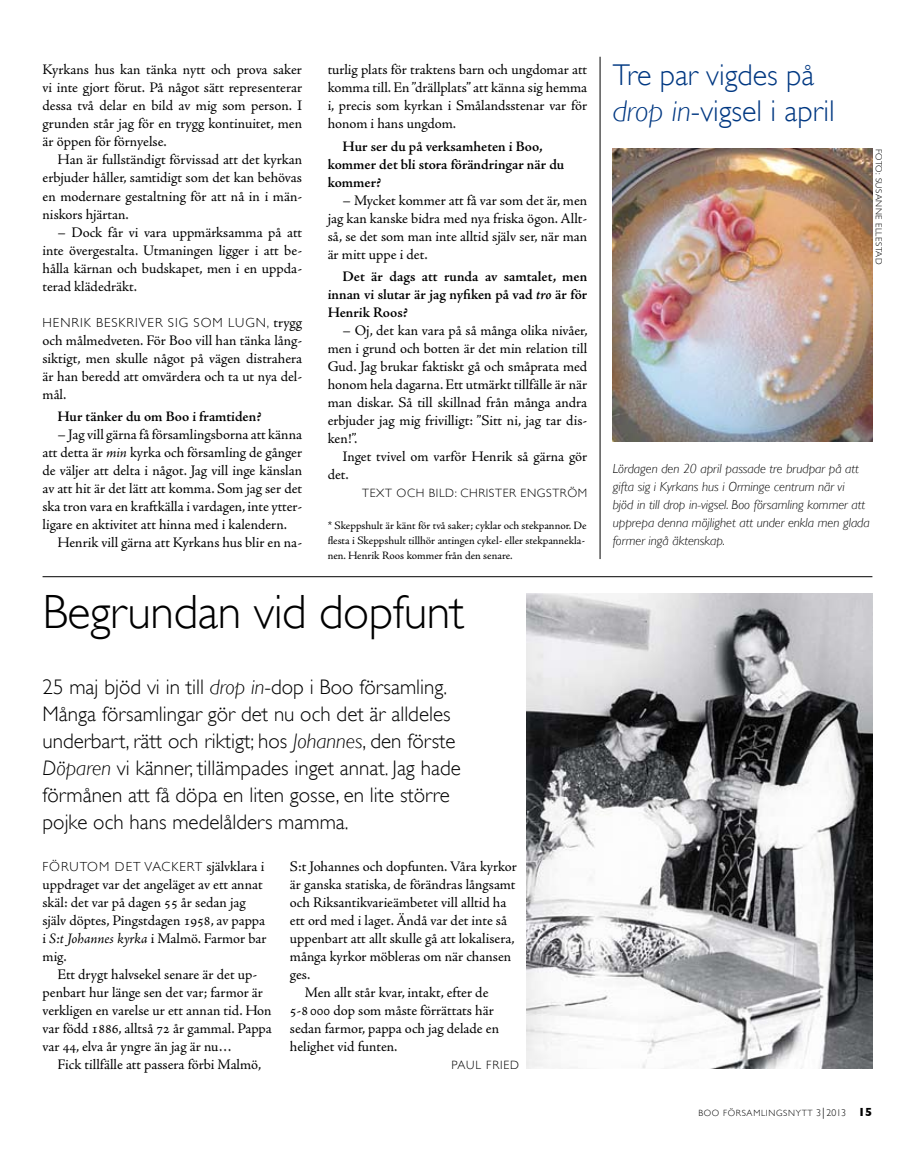
<style>
.page{position:relative;width:915px;height:1149px;background:#fff}
.page>*{position:absolute;margin:0;border:0;box-sizing:border-box;transform-origin:0 0}
.t1{font:300 48px "Gill Sans";letter-spacing:-.01em;color:#000}
.t2{font:300 30px/36px "Gill Sans";color:#003882}
.t3{font:300 21px/27px "Gill Sans";color:#000}
.t4{font:14.7px/18px "Adobe Jenson Pro";color:#000;text-align:justify}
.t5{font:600 14.7px/18px "Adobe Jenson Pro";letter-spacing:-.005em;color:#000}
.t6{font:italic 300 13.2px/18px "Gill Sans";color:#000}
.t7{font:300 13.2px "Gill Sans";letter-spacing:.075em;color:#000}
.t8{font:300 12px "Gill Sans";letter-spacing:.05em;color:#000}
.t9{font:11.25px/15px "Adobe Jenson Pro";color:#000;text-align:justify}
.t10{font:300 9px "Gill Sans";letter-spacing:.075em;color:#000}
.t11{font:300 9px "Gill Sans";letter-spacing:.05em;color:#000}
.s1{font-family:"Adobe Jenson Pro";font-weight:400;font-size:14.7px}
.s2{font-style:italic}
.s3{font-size:9.75px}
.s4{font-size:12px}
.s5{font-weight:700;font-size:12px}
</style>
<div class="page">
<img style="left:526px;top:593px;width:346px;height:474px">
<hr style="left:43px;top:576px;width:829px;height:1px;background:#000">
<hr style="left:599px;top:57px;width:1px;height:502px;background:#000">
<img style="left:612px;top:149px;width:260px;height:293px">
<p class="t4" style="left:43px;top:61px;width:261px">Kyrkans hus kan tänka nytt och prova saker vi inte gjort förut. På något sätt representerar dessa två delar en bild av mig som person. I grunden står jag för en trygg kontinuitet, men är öppen för förnyelse.</p>
<p class="t4" style="left:43px;top:151px;width:261px;text-indent:15px">Han är fullständigt förvissad att det kyrkan erbjuder håller, samtidigt som det kan behövas en modernare gestaltning för att nå in i män&shy;niskors hjärtan.</p>
<p class="t4" style="left:43px;top:223px;width:261px;text-indent:15px">– Dock får vi vara uppmärksamma på att inte övergestalta. Utmaningen ligger i att be&shy;hålla kärnan och budskapet, men i en uppda&shy;terad klädedräkt.</p>
<p class="t7" style="left:43px;top:314px;width:261px">Henrik beskriver sig som lugn, <span class="s1">trygg</span></p>
<p class="t4" style="left:43px;top:331px;width:261px">och målmedveten. För Boo vill han tänka lång&shy;siktigt, men skulle något på vägen distrahera är han beredd att omvärdera och ta ut nya del&shy;mål.</p>
<p class="t5" style="left:57px;top:407px;width:205px">Hur tänker du om Boo i framtiden?</p>
<p class="t4" style="left:43px;top:425px;width:261px;text-indent:15px">– Jag vill gärna få församlingsborna att känna att detta är <span class="s2">min</span> kyrka och församling de gånger de väljer att delta i något. Jag vill inge känslan av att hit är det lätt att komma. Som jag ser det ska tron vara en kraftkälla i vardagen, inte ytter&shy;ligare en aktivitet att hinna med i kalendern.</p>
<p class="t4" style="left:57px;top:533px;width:246px">Henrik vill gärna att Kyrkans hus blir en na-</p>
<p class="t4" style="left:327px;top:61px;width:261px">turlig plats för traktens barn och ungdomar att komma till. En ”drällplats” att känna sig hemma i, precis som kyrkan i Smålandsstenar var för honom i hans ungdom.</p>
<p class="t5" style="left:327px;top:137px;width:238px;text-indent:15px">Hur ser du på verksamheten i Boo, kommer det bli stora förändringar när du kommer?</p>
<p class="t4" style="left:327px;top:191px;width:261px;text-indent:15px">– Mycket kommer att få var som det är, men jag kan kanske bidra med nya friska ögon. Allt&shy;så, se det som man inte alltid själv ser, när man är mitt uppe i det.</p>
<p class="t5" style="left:327px;top:268px;width:261px;text-align:justify;text-indent:15px">Det är dags att runda av samtalet, men innan vi slutar är jag nyfiken på vad <span class="s2">tro</span> är för Henrik Roos?</p>
<p class="t4" style="left:327px;top:322px;width:261px;text-indent:15px">– Oj, det kan vara på så många olika nivåer, men i grund och botten är det min relation till Gud. Jag brukar faktiskt gå och småprata med honom hela dagarna. Ett utmärkt tillfälle är när man diskar. Så till skillnad från många andra erbjuder jag mig frivilligt: ”Sitt ni, jag tar dis&shy;ken!”.</p>
<p class="t4" style="left:327px;top:448px;width:261px;text-indent:15px">Inget tvivel om varför Henrik så gärna gör det.</p>
<p class="t8" style="left:362px;top:486px;width:226px">text och bild: ch rister engström</p>
<p class="t9" style="left:327px;top:518px;width:260px">* Skeppshult är känt för två saker; cyklar och stekpannor. De flesta i Skeppshult tillhör antingen cykel- eller stekpannekla&shy;nen. Henrik Roos kommer från den senare.</p>
<h1 class="t1" style="left:43px;top:584px;width:424px">Begrundan vid dopfunt</h1>
<p class="t3" style="left:43px;top:673px;width:419px">25 maj bjöd vi in till <span class="s2">drop in</span>-dop i Boo församling.<br>M ånga församlingar gör det nu och det är alldeles underbart, rätt och riktigt; hos <span class="s2">Johannes</span>, den förste <span class="s2">Döparen</span> vi känner, tillämpades inget annat. Jag hade förmånen att få döpa en liten gosse, en lite större pojke och hans medelålders mamma.</p>
<p class="t7" style="left:43px;top:858px;width:223px">Förutom det vack ert <span class="s1">självklara i</span></p>
<p class="t4" style="left:43px;top:874px;width:226px;text-align:left">uppdraget var det angeläget av ett annat skäl: det var på dagen 55 år sedan jag själv döptes, Pingstdagen 1958, av pappa i <span class="s2">S:t Johannes kyrka</span> i Malmö. Farmor bar mig.</p>
<p class="t4" style="left:43px;top:964px;width:231px;text-align:left;text-indent:15px">Ett drygt halvsekel senare är det up&shy;penbart hur länge sen det var; farmor är verkligen en varelse ur ett annan tid. Hon var född 1886, alltså 72 år gammal. Pappa var 44, elva år yngre än jag är nu…</p>
<p class="t4" style="left:57px;top:1054px;width:205px">Fick tillfälle att passera förbi Malmö,</p>
<p class="t4" style="left:290px;top:856px;width:228px">S:t Johannes och dopfunten. Våra kyrkor</p>
<p class="t4" style="left:290px;top:874px;width:227px">är ganska statiska, de förändras långsamt</p>
<p class="t4" style="left:290px;top:893px;width:218px">och Riksantikvarieämbetet vill alltid ha</p>
<p class="t4" style="left:290px;top:911px;width:219px">ett ord med i laget. Ändå var det inte så</p>
<p class="t4" style="left:290px;top:929px;width:226px">uppenbart att allt skulle gå att lokalisera,</p>
<p class="t4" style="left:290px;top:947px;width:223px">många kyrkor möbleras om när chansen</p>
<p class="t4" style="left:290px;top:965px;width:22px">ges.</p>
<p class="t4" style="left:305px;top:983px;width:185px">Men allt står kvar, intakt, efter de</p>
<p class="t4" style="left:290px;top:1001px;width:205px">5-8 000 dop som måste förrättats här</p>
<p class="t4" style="left:290px;top:1019px;width:211px">sedan farmor, pappa och jag delade en</p>
<p class="t4" style="left:290px;top:1037px;width:109px">helighet vid funten.</p>
<p class="t8" style="left:451px;top:1057px;width:69px">Paul Fried</p>
<h2 class="t2" style="left:612px;top:56px;width:223px">Tre par vigdes på <span class="s2">drop in</span>-vigsel i april</h2>
<p class="t11" style="left:883px;top:149px;width:117px;rotate:90deg">foto: Susanne Ellestad</p>
<p class="t6" style="left:612px;top:459px;width:258px">Lördagen den 20 april passade tre brudpar på att gifta sig i Kyrkans hus i Orminge centrum när vi<br>bjöd in till drop in-vigsel. Boo församling kommer att upprepa denna möjlighet att under enkla men glada former ingå äktenskap.</p>
<p class="t10" style="left:698px;top:1107px;width:175px">Boo församlingsnytt <span class="s3">3</span><span class="s4">|</span> <span class="s3">2013</span> <span class="s5">15</span></p>
</div>
